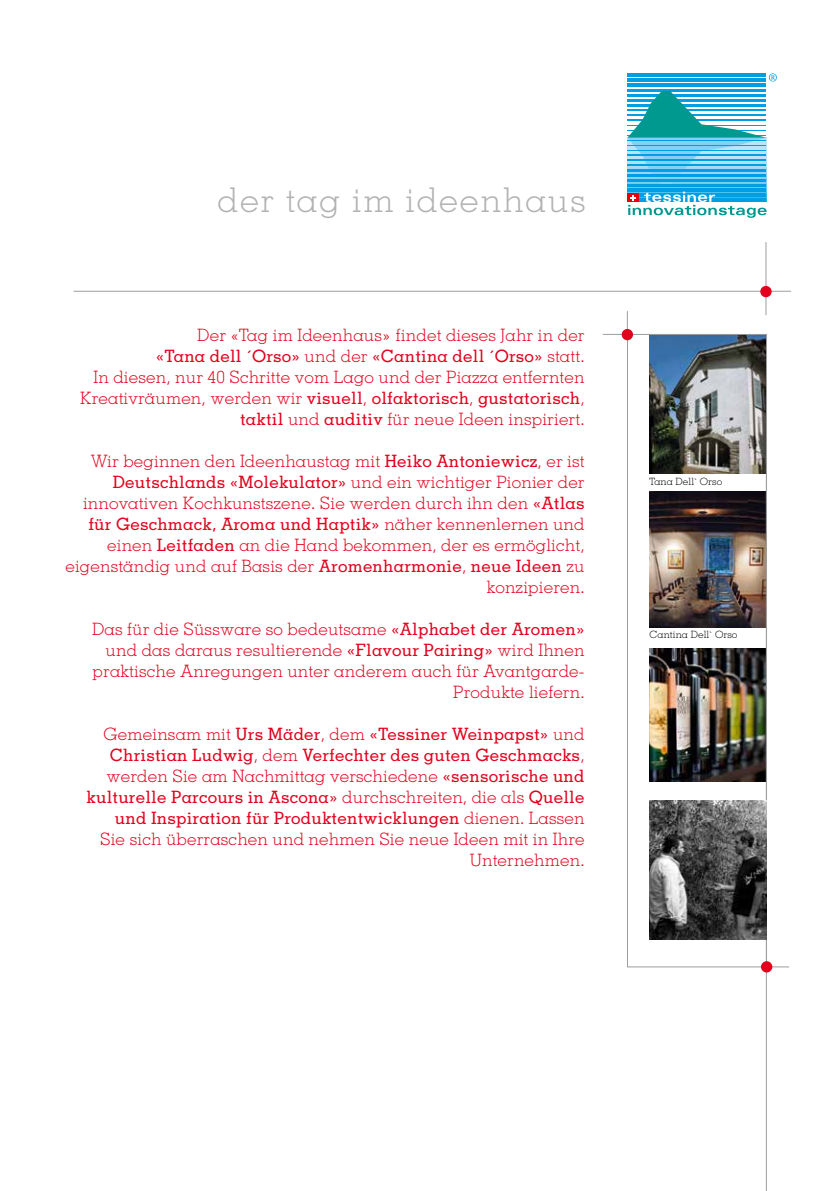
<style>
.page{position:relative;width:840px;height:1191px;background:#fff}
.page>*{position:absolute;margin:0;border:0;box-sizing:border-box;transform-origin:0 0}
.t1{font:300 34px "Memphis LT Std";letter-spacing:.05em;color:#b1b2b3}
.t2{font:300 17px/21px "Memphis LT Std";letter-spacing:.01em;color:#e3001c;text-align:right}
.t3{font:500 17px/21px "Memphis LT Std";letter-spacing:.01em;color:#e3001c;text-align:right}
.t4{font:300 10px "Memphis LT Std";letter-spacing:.01em;color:#000}
.s1{font-weight:500}
.s2{font-weight:300}
</style>
<div class="page">
<img style="left:649px;top:336px;width:115px;height:137px">
<img style="left:649px;top:491px;width:115px;height:136px">
<img style="left:649px;top:648px;width:115px;height:133px">
<svg style="left:771px;top:291px;width:19px;height:1px"></svg>
<hr style="left:765px;top:242px;width:1px;height:73px;background:#9c9d9d">
<hr style="left:73px;top:291px;width:693px;height:1px;background:#9c9d9d">
<svg style="left:759px;top:286px;width:12px;height:11px"></svg>
<hr style="left:765px;top:456px;width:1px;height:735px;background:#9c9d9d">
<div style="left:626px;top:334px;width:140px;height:633px;border:1px solid #9c9d9d"></div>
<svg style="left:602px;top:311px;width:25px;height:24px"></svg>
<div style="left:621px;top:329px;width:11px;height:11px;background:#e3001c;border-radius:50%"></div>
<div style="left:627px;top:138px;width:138px;height:64px;background:linear-gradient(to right,#009ee3,#009ee3)"></div>
<hr style="left:627px;top:74px;width:138px;height:3px;background:#009ee3">
<hr style="left:627px;top:79px;width:138px;height:3px;background:#009ee3">
<hr style="left:627px;top:84px;width:138px;height:3px;background:#009ee3">
<hr style="left:627px;top:89px;width:138px;height:3px;background:#009ee3">
<svg style="left:627px;top:91px;width:138px;height:93px"></svg>
<hr style="left:627px;top:188px;width:138px;height:4px;background:#009ee3">
<hr style="left:627px;top:184px;width:138px;height:2px;background:#009ee3">
<hr style="left:627px;top:179px;width:138px;height:2px;background:#009ee3">
<hr style="left:627px;top:174px;width:138px;height:2px;background:#009ee3">
<hr style="left:627px;top:169px;width:138px;height:2px;background:#009ee3">
<hr style="left:627px;top:164px;width:138px;height:2px;background:#009ee3">
<hr style="left:627px;top:159px;width:138px;height:2px;background:#009ee3">
<hr style="left:627px;top:155px;width:138px;height:1px;background:#009ee3">
<hr style="left:627px;top:150px;width:138px;height:1px;background:#009ee3">
<hr style="left:627px;top:145px;width:138px;height:1px;background:#009ee3">
<hr style="left:627px;top:140px;width:138px;height:1px;background:#009ee3">
<svg style="left:768px;top:73px;width:8px;height:8px"></svg>
<svg style="left:627px;top:192px;width:139px;height:26px"></svg>
<svg style="left:771px;top:966px;width:17px;height:1px"></svg>
<div style="left:760px;top:961px;width:11px;height:11px;background:#e3001c;border-radius:50%"></div>
<img style="left:649px;top:800px;width:117px;height:139px">
<h1 class="t1" style="left:217px;top:179px;width:369px">der tag im ideenhaus</h1>
<p class="t2" style="left:80px;top:325px;width:505px">Der «Tag im Ideenhaus» findet dieses Jahr in der<br><span class="s1">«Tana dell ´Orso»</span> und der <span class="s1">«Cantina dell ´Orso»</span> statt.<br>In diesen, nur 40 Schritte vom Lago und der Piazza entfernten Kreativräumen, werden wir <span class="s1">visuell</span>, <span class="s1">olfaktorisch</span>, <span class="s1">gustatorisch</span>, <span class="s1">taktil</span> und <span class="s1">auditiv</span> für neue Ideen inspiriert.</p>
<p class="t2" style="left:65px;top:450px;width:520px">Wir beginnen den Ideenhaustag mit <span class="s1">Heiko Antoniewicz</span>, er ist <span class="s1">Deutschlands «Molekulator»</span> und ein wichtiger Pionier der innovativen Kochkunstszene. Sie werden durch ihn den <span class="s1">«Atlas für Geschmack, Aroma und Haptik»</span> näher kennenlernen und einen <span class="s1">Leitfaden</span> an die Hand bekommen, der es ermöglicht, eigenständig und auf Basis der <span class="s1">Aromenharmonie</span>, <span class="s1">neue Ideen</span> zu konzipieren.</p>
<p class="t2" style="left:92px;top:618px;width:493px">Das für die Süssware so bedeutsame <span class="s1">«Alphabet der Aromen» </span>und das daraus resultierende <span class="s1">«Flavour Pairing»</span> wird Ihnen praktische Anregungen unter anderem auch für Avantgarde-Produkte liefern.</p>
<p class="t3" style="left:86px;top:723px;width:499px"><span class="s2">Gemeinsam mit</span> Urs Mäder<span class="s2">, dem</span> «Tessiner Weinpapst» <span class="s2">und </span>Christian Ludwig<span class="s2">, dem</span> Verfechter des guten Geschmacks<span class="s2">, werden Sie am Nachmittag verschiedene</span> «sensorische und kulturelle Parcours in Ascona» <span class="s2">durchschreiten, die als</span> Quelle und Inspiration für Produktentwicklungen <span class="s2">dienen. Lassen Sie sich überraschen und nehmen Sie neue Ideen mit in Ihre Unternehmen.</span></p>
<p class="t4" style="left:649px;top:475px;width:74px">Tana Dell` Orso</p>
<p class="t4" style="left:649px;top:628px;width:89px">Cantina Dell` Orso</p>
</div>
